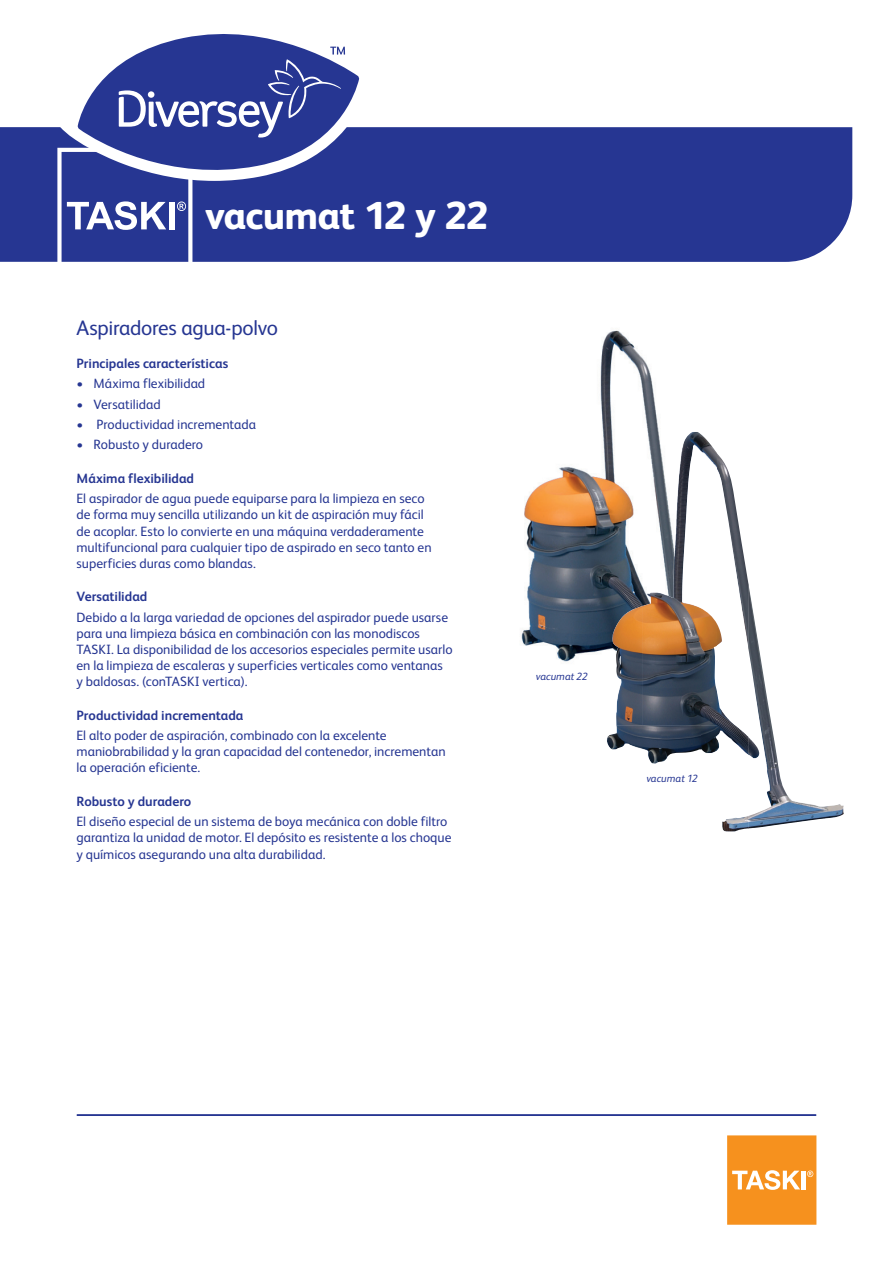
<style>
.page{position:relative;width:893px;height:1263px;background:#fff}
.page>*{position:absolute;margin:0;border:0;box-sizing:border-box;transform-origin:0 0}
.t1{font:800 39px "FS Albert Pro";letter-spacing:-.02em;color:#fff}
.t2{font:21px "FS Albert Pro";letter-spacing:-.015em;color:#263692}
.t3{font:13.5px/16.2px "FS Albert Pro";color:#263692}
.t4{font:700 13.5px "FS Albert Pro";color:#263692}
.t5{font:italic 10.5px "FS Albert Pro";color:#263692}
</style>
<div class="page">
<div style="left:0;top:127px;width:852px;height:135px;background:#263692"></div>
<svg style="left:57px;top:148px;width:135px;height:114px;background:#4e5ba6"></svg>
<div style="left:169px;top:202px;width:6px;height:27px;background:#fff"></div>
<svg style="left:727px;top:1135px;width:89px;height:90px;background:#f69c34"></svg>
<hr style="left:77px;top:1114px;width:739px;height:2px;background:#263692">
<img style="left:521px;top:330px;width:138px;height:332px">
<img style="left:717px;top:453px;width:32px;height:192px">
<img style="left:748px;top:583px;width:48px;height:245px">
<img style="left:607px;top:725px;width:94px;height:38px">
<img style="left:796px;top:802px;width:48px;height:20px">
<img style="left:642px;top:432px;width:75px;height:293px">
<img style="left:612px;top:606px;width:30px;height:119px">
<svg style="left:58px;top:78px;width:316px;height:103px"></svg>
<svg style="left:78px;top:34px;width:281px;height:148px;fill:#263692"></svg>
<svg style="left:119px;top:47px;width:226px;height:91px;background:#4a58a4"></svg>
<h1 class="t1" style="left:205px;top:185px;width:285px">vacumat 12 y 22</h1>
<h2 class="t2" style="left:77px;top:313px;width:203px">Aspiradores agua-polvo</h2>
<p class="t4" style="left:77px;top:353px;width:153px">Principales características</p>
<p class="t3" style="left:77px;top:374px;width:130px">• Máxima flexibilidad</p>
<p class="t3" style="left:77px;top:395px;width:86px">• Versatilidad</p>
<p class="t3" style="left:77px;top:415px;width:181px">• Productividad incrementada</p>
<p class="t3" style="left:77px;top:436px;width:128px">• Robusto y duradero</p>
<p class="t4" style="left:77px;top:468px;width:119px">Máxima flexibilidad</p>
<p class="t3" style="left:77px;top:489px;width:357px">El aspirador de agua puede equiparse para la limpieza en seco de forma muy sencilla utilizando un kit de aspiración muy fácil de acoplar. Esto lo convierte en una máquina verdaderamente multifuncional para cualquier tipo de aspirado en seco tanto en superficies duras como blandas.</p>
<p class="t4" style="left:77px;top:587px;width:72px">Versatilidad</p>
<p class="t3" style="left:77px;top:608px;width:378px">Debido a la larga variedad de opciones del aspirador puede usarse para una limpieza básica en combinación con las monodiscos TASKI. La disponibilidad de los accesorios especiales permite usarlo en la limpieza de escaleras y superficies verticales como ventanas y baldosas. (conTASKI vertica).</p>
<p class="t4" style="left:77px;top:705px;width:168px">Productividad incrementada</p>
<p class="t3" style="left:77px;top:726px;width:371px">El alto poder de aspiración, combinado con la excelente maniobrabilidad y la gran capacidad del contenedor, incrementan la operación eficiente.</p>
<p class="t4" style="left:77px;top:791px;width:116px">Robusto y duradero</p>
<p class="t3" style="left:77px;top:812px;width:376px">El diseño especial de un sistema de boya mecánica con doble filtro garantiza la unidad de motor. El depósito es resistente a los choque y químicos asegurando una alta durabilidad.</p>
<p class="t5" style="left:536px;top:669px;width:54px">vacumat 22</p>
<p class="t5" style="left:646px;top:771px;width:53px">vacumat 12</p>
</div>
